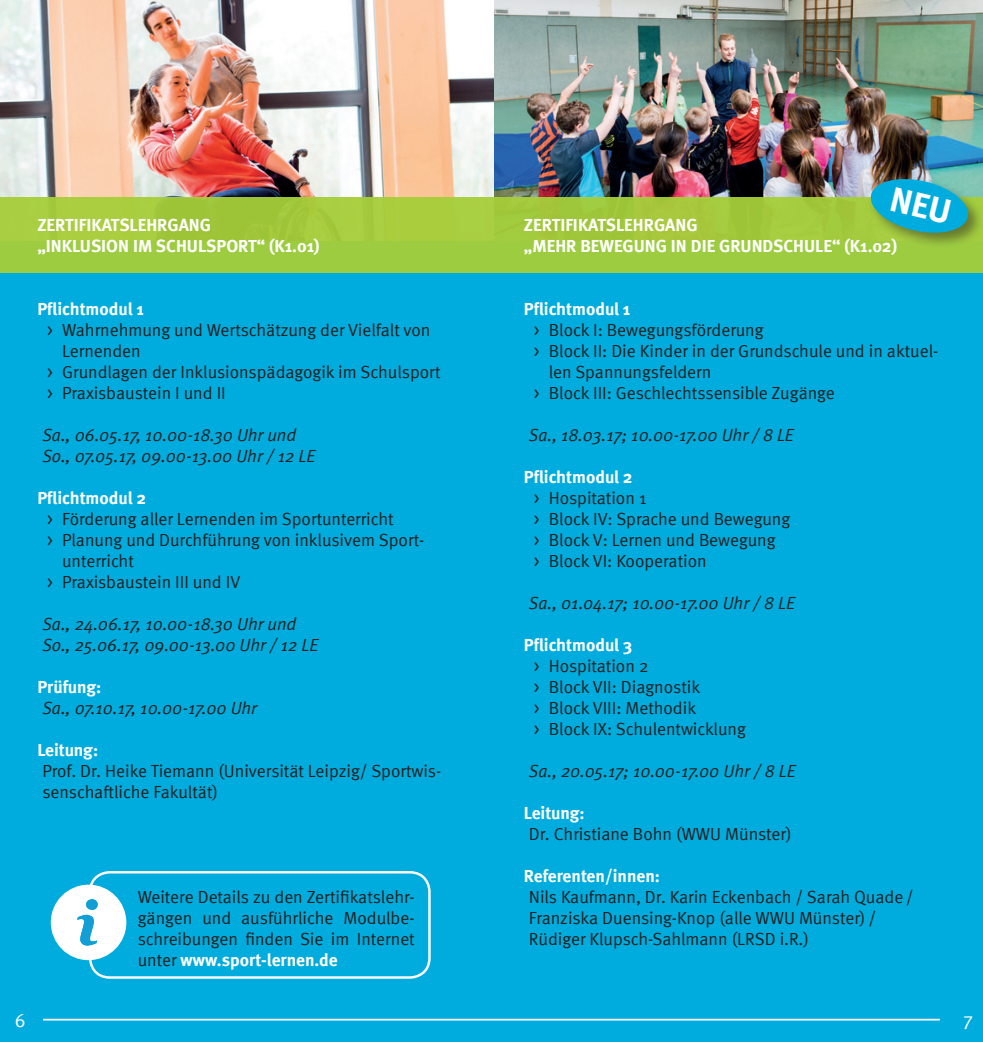
<style>
.page{position:relative;width:983px;height:1042px;background:#fff}
.page>*{position:absolute;margin:0;border:0;box-sizing:border-box;transform-origin:0 0}
.t1{font:19.25px "Meta Normal";color:#fff}
.t2{font:17.5px/21px "Meta Normal";color:#231f20}
.t3{font:italic 17.5px/21px "Meta Normal";letter-spacing:-.005em;color:#231f20}
.t4{font:700 17.5px/21px "Meta";color:#fff}
.s1{font-family:"Meta Normal";font-weight:400;color:#231f20}
</style>
<div class="page">
<div style="left:0;top:0;width:982px;height:1042px;background:#00acdd"></div>
<hr style="left:43px;top:1019px;width:896px;height:1px;background:#fff">
<div style="left:89px;top:871px;width:341px;height:107px;border:2px solid #fff;border-radius:20px"></div>
<img style="left:0;top:0;width:982px;height:197px">
<div style="left:0;top:197px;width:982px;height:75px;background:linear-gradient(to right,#a3cb3e,#9fca3f)"></div>
<svg style="left:51px;top:884px;width:75px;height:76px"></svg>
<div style="left:868px;top:176px;width:114px;height:73px;background:#231f20;opacity:.47"></div>
<svg style="left:867px;top:175px;width:103px;height:61px"></svg>
<p class="t4" style="left:37px;top:214px;width:284px">ZERTIFIKATSLEHRGANG<br>„INKLUSION IM SCHULSPORT“ (K1.01)</p>
<p class="t4" style="left:37px;top:298px;width:108px">Pflichtmodul 1</p>
<p class="t2" style="left:47px;top:319px;width:384px">&gt; Wahrnehmung und Wertschätzung der Vielfalt von</p>
<p class="t2" style="left:62px;top:340px;width:80px">Lernenden</p>
<p class="t2" style="left:47px;top:361px;width:394px">&gt; Grundlagen der Inklusionspädagogik im Schulsport</p>
<p class="t2" style="left:47px;top:382px;width:180px">&gt; Praxisbaustein I und II</p>
<p class="t3" style="left:42px;top:424px;width:274px">Sa., 06.05.17, 10.00-18.30 Uhr und<br>So., 07.05.17, 09.00-13.00 Uhr / 12 LE</p>
<p class="t4" style="left:37px;top:487px;width:110px">Pflichtmodul 2</p>
<p class="t2" style="left:47px;top:508px;width:348px">&gt; Förderung aller Lernenden im Sportunterricht</p>
<p class="t2" style="left:47px;top:529px;width:376px">&gt; Planung und Durchführung von inklusivem Sport-</p>
<p class="t2" style="left:62px;top:550px;width:73px">unterricht</p>
<p class="t2" style="left:47px;top:571px;width:194px">&gt; Praxisbaustein III und IV</p>
<p class="t3" style="left:42px;top:613px;width:277px">Sa., 24.06.17, 10.00-18.30 Uhr und<br>So., 25.06.17, 09.00-13.00 Uhr / 12 LE</p>
<p class="t4" style="left:37px;top:676px;width:66px">Prüfung:</p>
<p class="t3" style="left:42px;top:697px;width:217px">Sa., 07.10.17, 10.00-17.00 Uhr</p>
<p class="t4" style="left:37px;top:739px;width:62px">Leitung:</p>
<p class="t2" style="left:42px;top:760px;width:400px">Prof. Dr. Heike Tiemann (Universität Leipzig/ Sportwis&shy;senschaftliche Fakultät)</p>
<p class="t2" style="left:138px;top:886px;width:278px;text-align:justify">Weitere Details zu den Zertifikatslehr&shy;gängen und ausführliche Modulbe&shy;schreibungen finden Sie im Internet</p>
<p class="t4" style="left:138px;top:949px;width:201px"><span class="s1">unter</span> www.sport-lernen.de</p>
<p class="t4" style="left:523px;top:214px;width:374px">ZERTIFIKATSLEHRGANG<br>„MEHR BEWEGUNG IN DIE GRUNDSCHULE“ (K1.02)</p>
<p class="t4" style="left:523px;top:298px;width:108px">Pflichtmodul 1</p>
<p class="t2" style="left:533px;top:319px;width:231px">&gt; Block I: Bewegungsförderung</p>
<p class="t2" style="left:533px;top:340px;width:406px">&gt; Block II: Die Kinder in der Grundschule und in aktuel-</p>
<p class="t2" style="left:548px;top:361px;width:164px">len Spannungsfeldern</p>
<p class="t2" style="left:533px;top:382px;width:302px">&gt; Block III: Geschlechtssensible Zugänge</p>
<p class="t3" style="left:528px;top:424px;width:266px">Sa., 18.03.17; 10.00-17.00 Uhr / 8 LE</p>
<p class="t4" style="left:523px;top:466px;width:110px">Pflichtmodul 2</p>
<p class="t2" style="left:533px;top:487px;width:258px">&gt; Hospitation 1<br>&gt; Block IV: Sprache und Bewegung &gt; Block V: Lernen und Bewegung<br>&gt; Block VI: Kooperation</p>
<p class="t3" style="left:528px;top:592px;width:267px">Sa., 01.04.17; 10.00-17.00 Uhr / 8 LE</p>
<p class="t4" style="left:523px;top:634px;width:110px">Pflichtmodul 3</p>
<p class="t2" style="left:533px;top:655px;width:213px">&gt; Hospitation 2<br>&gt; Block VII: Diagnostik<br>&gt; Block VIII: Methodik<br>&gt; Block IX: Schulentwicklung</p>
<p class="t3" style="left:528px;top:760px;width:268px">Sa., 20.05.17; 10.00-17.00 Uhr / 8 LE</p>
<p class="t4" style="left:523px;top:802px;width:62px">Leitung:</p>
<p class="t2" style="left:528px;top:823px;width:264px">Dr. Christiane Bohn (WWU Münster)</p>
<p class="t4" style="left:523px;top:865px;width:138px">Referenten/innen:</p>
<p class="t2" style="left:528px;top:886px;width:386px">Nils Kaufmann, Dr. Karin Eckenbach / Sarah Quade /<br>Franziska Duensing-Knop (alle WWU Münster) /<br>Rüdiger Klupsch-Sahlmann (LRSD i.R.)</p>
<p class="t1" style="left:15px;top:1008px;width:12px">6</p>
<p class="t1" style="left:963px;top:1008px;width:11px">7</p>
</div>
